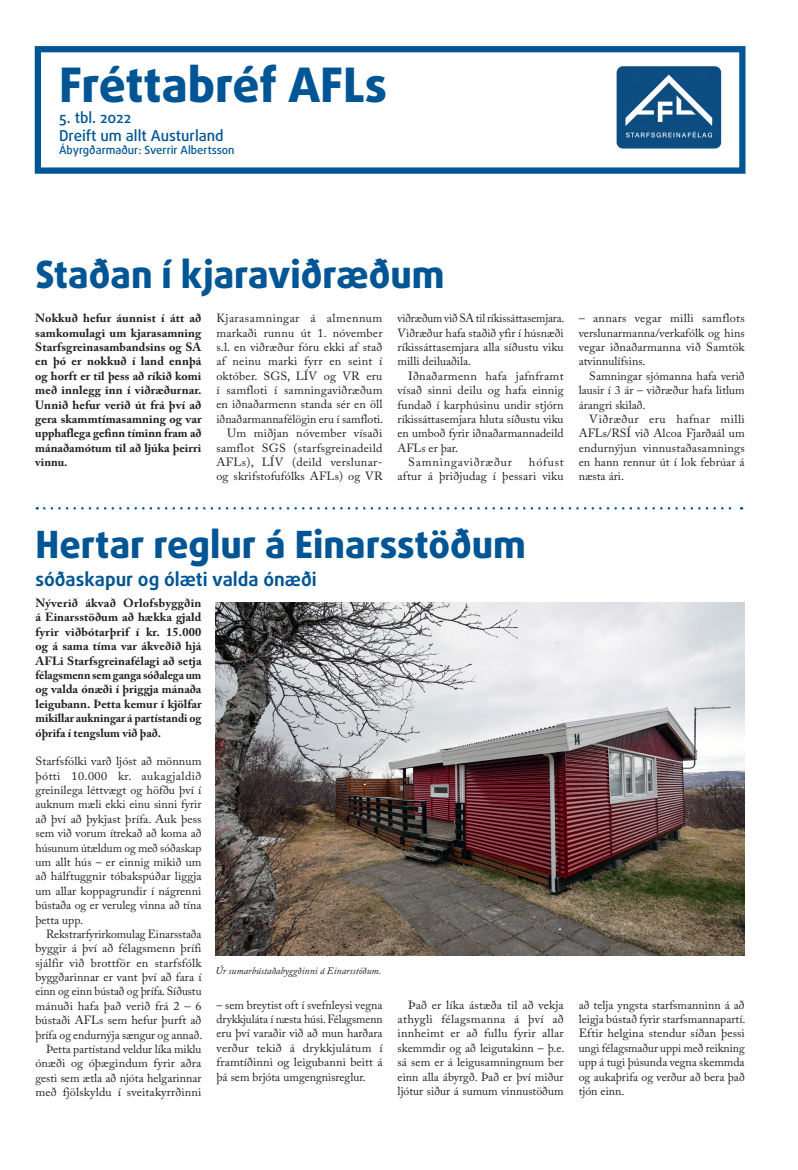
<style>
.page{position:relative;width:798px;height:1170px;background:#fff}
.page>*{position:absolute;margin:0;border:0;box-sizing:border-box;transform-origin:0 0}
.t1{font:800 47.5px "Daxline Pro";color:#005595}
.t2{font:800 37.5px "Daxline Pro";color:#005595}
.t3{font:700 18.75px "Daxline Pro";color:#005595}
.t4{font:500 15px/18px "Daxline Pro";color:#005595}
.t5{font:11.88px/14.4px "Adobe Caslon Pro";letter-spacing:.005em;color:#231f20;text-align:justify}
.t6{font:700 11.88px/14.4px "Adobe Caslon Pro";color:#231f20;text-align:justify}
.t7{font:11.88px "Adobe Caslon Pro";letter-spacing:.025em;color:#231f20}
.t8{font:11.88px "Adobe Caslon Pro";letter-spacing:.06em;color:#231f20}
.t9{font:500 11.25px "Daxline Pro";color:#005595}
.t10{font:italic 10px "Adobe Caslon Pro";color:#231f20}
</style>
<div class="page">
<div style="left:35px;top:46px;width:710px;height:128px;border:6px solid #005595"></div>
<img style="left:616px;top:66px;width:106px;height:83px">
<svg style="left:44px;top:507px;width:697px;height:2px"></svg>
<img style="left:215px;top:602px;width:529px;height:353px">
<h1 class="t1" style="left:59px;top:54px;width:329px">Fréttabréf AFLs</h1>
<p class="t4" style="left:59px;top:109px;width:166px">5. tbl. 2022<br>Dreift um allt Austurland</p>
<p class="t9" style="left:59px;top:143px;width:177px">Ábyrgðarmaður: Sverrir Albertsson</p>
<h2 class="t2" style="left:35px;top:249px;width:410px">Staðan í kjaraviðræðum</h2>
<p class="t6" style="left:35px;top:311px;width:168px">Nokkuð hefur áunnist í átt að samkomulagi um kjarasamning Starfsgreinasambandsins og SA en þó er nokkuð í land ennþá og horft er til þess að ríkið komi með innlegg inn í viðræðurnar.<br>Unnið hefur verið út frá því að gera skammtímasamning og var upphaflega gefinn tíminn fram að mánaðamótum til að ljúka þeirri vinnu.</p>
<p class="t5" style="left:216px;top:311px;width:168px;text-align:right">Kjarasamningar á almennum markaði runnu út 1. nóvember s.l. en viðræður fóru ekki af stað af neinu marki fyrr en seint í október. SGS, LÍV og VR eru í samfloti í samningaviðræðum en iðnaðarmenn standa sér en öll iðnaðarmannafélögin eru í samfloti.<br>Um miðjan nóvember vísaði samflot SGS (starfsgreinadeild<br>AFLs), LÍV (deild verslunar&shy;og skrifstofufólks AFLs) og VR</p>
<p class="t5" style="left:397px;top:311px;width:168px">viðræðum við SA til ríkissáttasemjara.<br>Viðræður hafa staðið yfir í húsnæði ríkissáttasemjara alla síðustu viku milli deiluaðila.</p>
<p class="t7" style="left:408px;top:368px;width:157px">Iðnaðarmenn hafa jafnframt</p>
<p class="t5" style="left:397px;top:383px;width:168px">vísað sinni deilu og hafa einnig</p>
<p class="t5" style="left:397px;top:397px;width:168px">fundað í karphúsinu undir stjórn</p>
<p class="t5" style="left:397px;top:411px;width:167px">ríkissáttasemjara hluta síðustu viku</p>
<p class="t5" style="left:397px;top:426px;width:167px">en umboð fyrir iðnaðarmannadeild</p>
<p class="t5" style="left:397px;top:440px;width:62px">AFLs er þar.</p>
<p class="t8" style="left:408px;top:455px;width:105px">Samningaviðræður</p>
<p class="t5" style="left:397px;top:454px;width:168px;text-align:right">hófust<br>aftur á þriðjudag í þessari viku</p>
<p class="t5" style="left:578px;top:311px;width:168px">– annars vegar milli samflots verslunarmanna/verkafólk og hins vegar iðnaðarmanna við Samtök atvinnulífsins.</p>
<p class="t5" style="left:578px;top:368px;width:167px;text-indent:11px">Samningar sjómanna hafa verið lausir í 3 ár – viðræður hafa litlum árangri skilað.</p>
<p class="t5" style="left:578px;top:411px;width:167px;text-indent:11px">Viðræður eru hafnar milli AFLs/RSÍ við Alcoa Fjarðaál um endurnýjun vinnustaðasamnings en hann rennur út í lok febrúar á næsta ári.</p>
<h2 class="t2" style="left:35px;top:519px;width:492px">Hertar reglur á Einarsstöðum</h2>
<h3 class="t3" style="left:35px;top:566px;width:283px">sóðaskapur og ólæti valda ónæði</h3>
<p class="t6" style="left:35px;top:595px;width:168px">Nýverið ákvað Orlofsbyggðin á Einarsstöðum að hækka gjald fyrir viðbótarþrif í kr. 15.000 og á sama tíma var ákveðið hjá AFLi Starfsgreinafélagi að setja félagsmenn sem ganga sóðalega um og valda ónæði í þriggja mánaða leigubann. Þetta kemur í kjölfar mikillar aukningar á partístandi og óþrifa í tengslum við það.</p>
<p class="t5" style="left:35px;top:754px;width:168px">Starfsfólki varð ljóst að mönnum þótti 10.000 kr. aukagjaldið greinilega léttvægt og höfðu því í auknum mæli ekki einu sinni fyrir að því að þykjast þrífa. Auk þess sem við vorum ítrekað að koma að húsunum útældum og með sóðaskap um allt hús – er einnig mikið um að hálftuggnir tóbakspúðar liggja um allar koppagrundir í nágrenni bústaða og er veruleg vinna að tína þetta upp.</p>
<p class="t5" style="left:35px;top:926px;width:168px;text-align:right">Rekstrarfyrirkomulag Einarsstaða byggir á því að félagsmenn þrífi sjálfir við brottför en starfsfólk byggðarinnar er vant því að fara í einn og einn bústað og þrífa. Síðustu mánuði hafa það verið frá 2 – 6 bústaði AFLs sem hefur þurft að þrífa og endurnýja sængur og annað.<br>Þetta partístand veldur líka miklu ónæði og óþægindum fyrir aðra gesti sem ætla að njóta helgarinnar með fjölskyldu í sveitakyrrðinni</p>
<p class="t10" style="left:215px;top:964px;width:167px">Úr sumarbústaðabyggðinni á Einarsstöðum.</p>
<p class="t5" style="left:216px;top:997px;width:167px">– sem breytist oft í svefnleysi vegna drykkjuláta í næsta húsi. Félagsmenn eru því varaðir við að mun harðara verður tekið á drykkjulátum í framtíðinni og leigubanni beitt á þá sem brjóta umgengnisreglur.</p>
<p class="t5" style="left:397px;top:997px;width:168px;text-indent:11px">Það er líka ástæða til að vekja athygli félagsmanna á því að innheimt er að fullu fyrir allar skemmdir og að leigutakinn – þ.e. sá sem er á leigusamningnum ber einn alla ábyrgð. Það er því miður ljótur siður á sumum vinnustöðum</p>
<p class="t5" style="left:578px;top:997px;width:168px">að telja yngsta starfsmanninn á að leigja bústað fyrir starfsmannapartí.<br>Eftir helgina stendur síðan þessi ungi félagsmaður uppi með reikning upp á tugi þúsunda vegna skemmda og aukaþrifa og verður að bera það tjón einn.</p>
</div>
